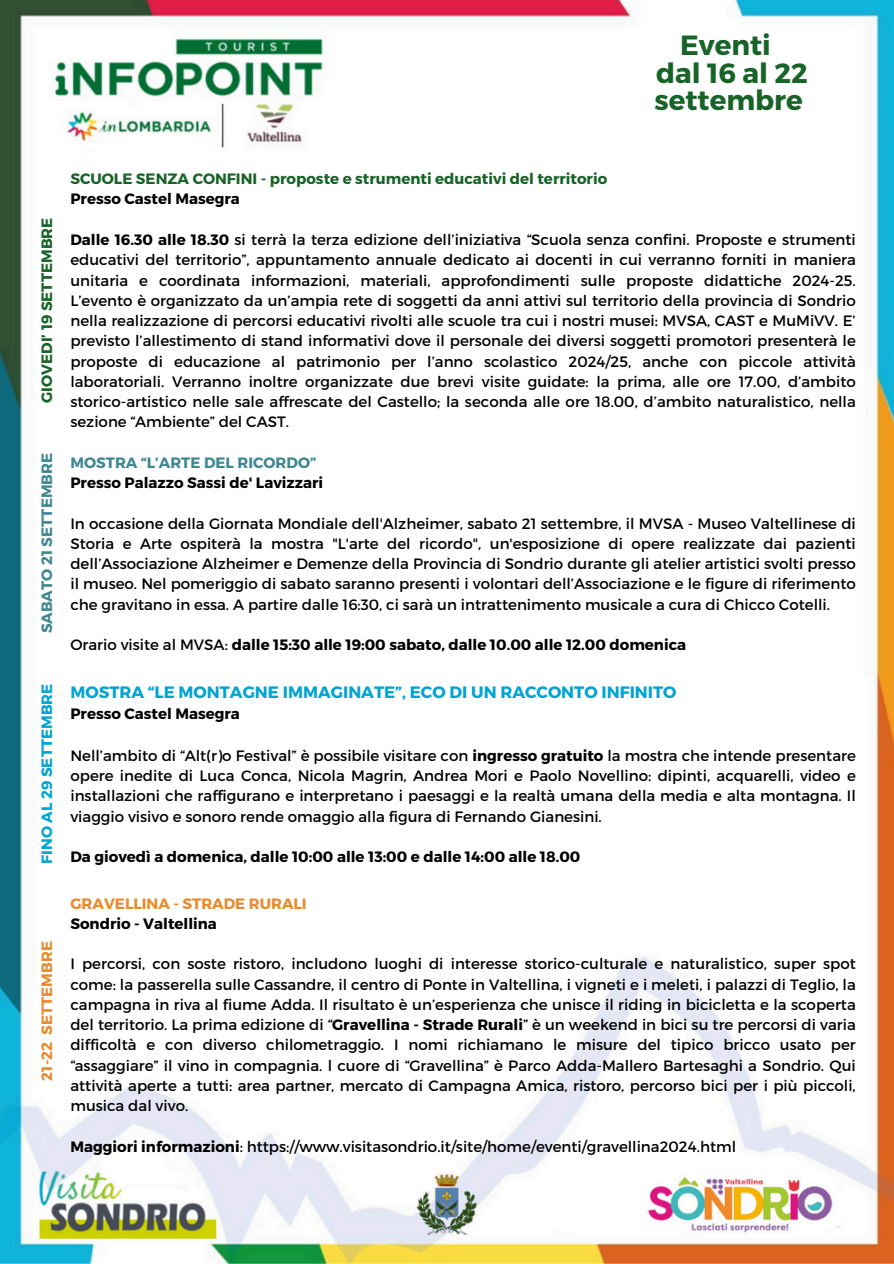
<style>
.page{position:relative;width:894px;height:1264px;background:#fff}
.page>*{position:absolute;margin:0;border:0;box-sizing:border-box;transform-origin:0 0}
.t1{font:700 27.75px/27px "Montserrat";color:#186428;text-align:center}
.t2{font:700 16.5px "Montserrat";color:#00a4d3}
.t3{font:15px/20.2px "Montserrat";color:#000;text-align:justify}
.t4{font:700 15px/20.2px "Montserrat";color:#000}
.t5{font:700 15px "Montserrat";color:#186428}
.t6{font:700 15px/20.2px "Montserrat";color:#e78b2d}
.t7{font:700 15px "Montserrat";color:#3f8893}
.t8{font:700 15px "Montserrat";color:#00a4d3}
.s1{font-weight:700}
.s2{color:#3f8893}
.s3{font-weight:400}
.s4{color:#000}
</style>
<div class="page">
<img style="left:0;top:0;width:893px;height:1263px">
<h2 class="t1" style="left:654px;top:31px;width:155px">Eventi<br>dal 16 al 22 settembre</h2>
<h3 class="t5" style="left:37px;top:403px;width:187px;rotate:-90deg">GIOVEDI’ 19 SETTEMBRE</h3>
<p class="t5" style="left:70px;top:169px;width:538px">SCUOLE SENZA CONFINI - proposte e strumenti educativi del territorio</p>
<p class="t4" style="left:70px;top:188px;width:171px">Presso Castel Masegra</p>
<p class="t3" style="left:70px;top:229px;width:786px"><span class="s1">Dalle 16.30 alle 18.30</span> si terrà la terza edizione dell’iniziativa “Scuola senza confini. Proposte e strumenti educativi del territorio”, appuntamento annuale dedicato ai docenti in cui verranno forniti in maniera unitaria e coordinata informazioni, materiali, approfondimenti sulle proposte didattiche 2024-25.<br>L’evento è organizzato da un’ampia rete di soggetti da anni attivi sul territorio della provincia di Sondrio nella realizzazione di percorsi educativi rivolti alle scuole tra cui i nostri musei: MVSA, CAST e MuMiVV. E’ previsto l’allestimento di stand informativi dove il personale dei diversi soggetti promotori presenterà le proposte di educazione al patrimonio per l’anno scolastico 2024/25, anche con piccole attività laboratoriali. Verranno inoltre organizzate due brevi visite guidate: la prima, alle ore 17.00, d’ambito storico-artistico nelle sale affrescate del Castello; la seconda alle ore 18.00, d’ambito naturalistico, nella sezione “Ambiente” del CAST.</p>
<p class="t7" style="left:37px;top:633px;width:182px;rotate:-90deg">SABATO 21 SETTEMBRE</p>
<p class="t4" style="left:70px;top:451px;width:254px"><span class="s2">MOSTRA “L’ARTE DEL RICORDO”<br></span>Presso Palazzo Sassi de' Lavizzari</p>
<h3 class="t3" style="left:70px;top:512px;width:786px">In occasione della Giornata Mondiale dell'Alzheimer, sabato 21 settembre, il MVSA - Museo Valtellinese di Storia e Arte ospiterà la mostra "L'arte del ricordo", un'esposizione di opere realizzate dai pazienti dell’Associazione Alzheimer e Demenze della Provincia di Sondrio durante gli atelier artistici svolti presso il museo. Nel pomeriggio di sabato saranno presenti i volontari dell’Associazione e le figure di riferimento che gravitano in essa. A partire dalle 16:30, ci sarà un intrattenimento musicale a cura di Chicco Cotelli.</h3>
<p class="t4" style="left:70px;top:634px;width:617px"><span class="s3">Orario visite al MVSA:</span> dalle 15:30 alle 19:00 sabato, dalle 10.00 alle 12.00 domenica</p>
<p class="t2" style="left:70px;top:681px;width:607px">MOSTRA “LE MONTAGNE IMMAGINATE”, ECO DI UN RACCONTO INFINITO</p>
<p class="t4" style="left:70px;top:703px;width:171px">Presso Castel Masegra</p>
<p class="t3" style="left:70px;top:744px;width:786px">Nell’ambito di “Alt(r)o Festival” è possibile visitare con <span class="s1">ingresso gratuito</span> la mostra che intende presentare opere inedite di Luca Conca, Nicola Magrin, Andrea Mori e Paolo Novellino: dipinti, acquarelli, video e installazioni che raffigurano e interpretano i paesaggi e la realtà umana della media e alta montagna. Il viaggio visivo e sonoro rende omaggio alla figura di Fernando Gianesini.</p>
<p class="t8" style="left:37px;top:863px;width:182px;rotate:-90deg">FINO AL 29 SETTEMBRE</p>
<p class="t4" style="left:70px;top:846px;width:511px">Da giovedì a domenica, dalle 10:00 alle 13:00 e dalle 14:00 alle 18.00</p>
<h2 class="t6" style="left:36px;top:1080px;width:141px;rotate:-90deg">21-22 SETTEMBRE</h2>
<h2 class="t6" style="left:70px;top:892px;width:238px">GRAVELLINA - STRADE RURALI<br><span class="s4">Sondrio - Valtellina</span></h2>
<h2 class="t3" style="left:70px;top:953px;width:786px">I percorsi, con soste ristoro, includono luoghi di interesse storico-culturale e naturalistico, super spot come: la passerella sulle Cassandre, il centro di Ponte in Valtellina, i vigneti e i meleti, i palazzi di Teglio, la campagna in riva al fiume Adda. Il risultato è un’esperienza che unisce il riding in bicicletta e la scoperta del territorio. La prima edizione di “<span class="s1">Gravellina - Strade Rurali</span>” è un weekend in bici su tre percorsi di varia difficoltà e con diverso chilometraggio. I nomi richiamano le misure del tipico bricco usato per “assaggiare” il vino in compagnia. l cuore di “Gravellina” è Parco Adda-Mallero Bartesaghi a Sondrio. Qui attività aperte a tutti: area partner, mercato di Campagna Amica, ristoro, percorso bici per i più piccoli, musica dal vivo.</h2>
<h1 class="t3" style="left:70px;top:1135px;width:667px"><span class="s1">Maggiori informazioni</span>: https://www.visitasondrio.it/site/home/eventi/gravellina2024.html</h1>
</div>
